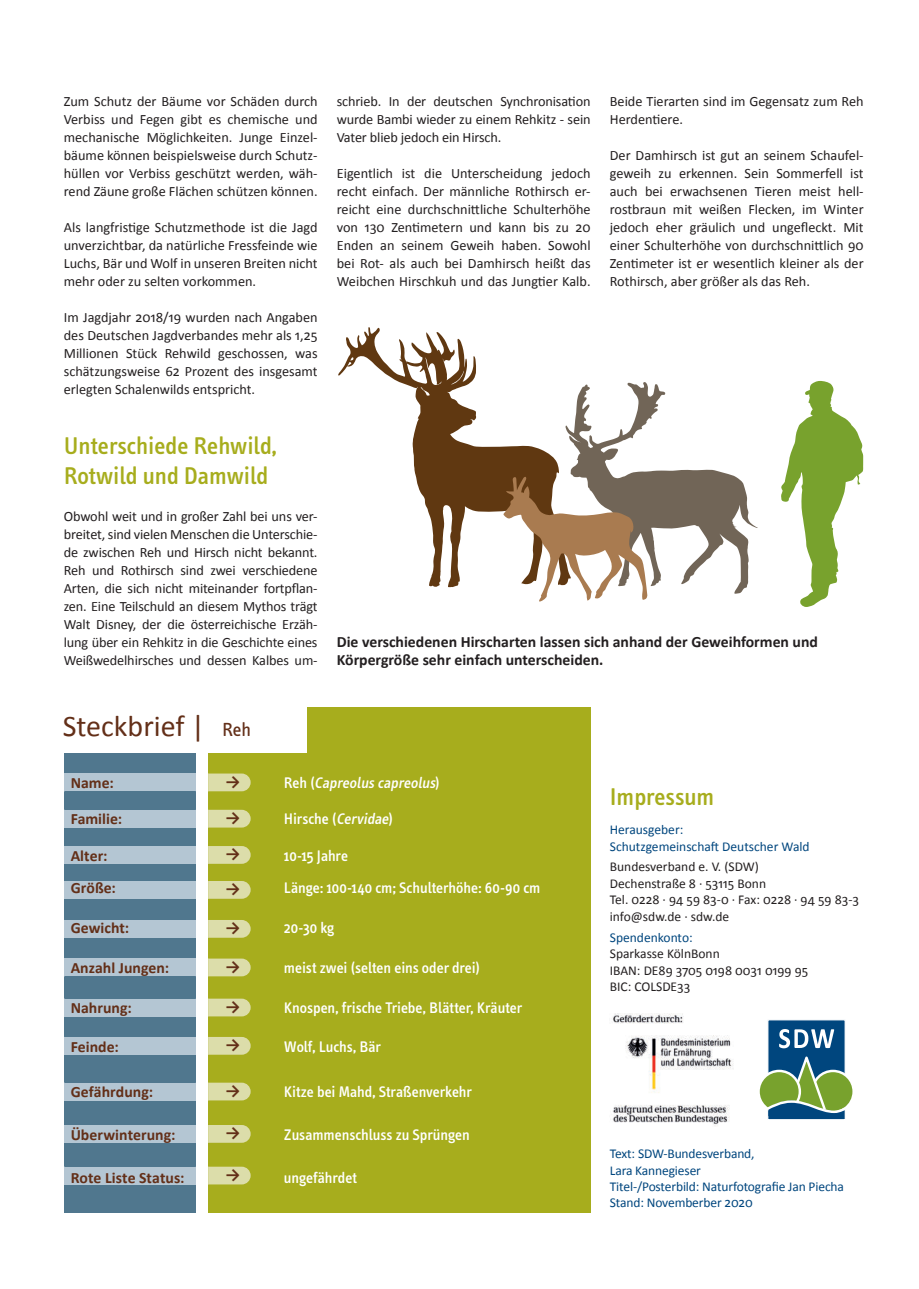
<style>
.page{position:relative;width:919px;height:1289px;background:#fff}
.page>*{position:absolute;margin:0;border:0;box-sizing:border-box;transform-origin:0 0}
.t1{font:30px "Calibri";color:#632f18}
.t2{font:500 24.9px/29.8px "Info Text";color:#a7ad1d}
.t3{font:700 16.5px/35.8px "Calibri";color:#632f18;text-align:justify}
.t4{font:500 15.75px "Info Text";letter-spacing:-.005em;color:#fff}
.t5{font:700 15.75px "Calibri";letter-spacing:.005em;color:#632f18}
.t6{font:700 15.75px/18px "Calibri";color:#231f20}
.t7{font:italic 500 15.75px "Info Text";color:#fff}
.t8{font:14.25px/18px "Calibri";color:#231f20;text-align:justify}
.t9{font:13.5px/16.2px "Calibri";letter-spacing:-.01em;color:#00467e}
.t10{font:13.5px/16.5px "Calibri";color:#231f20}
.s1{font-family:"Info Text";font-size:19.5px}
.s2{font-style:normal}
.s3{font-style:italic}
</style>
<div class="page">
<svg style="left:338px;top:327px;width:165px;height:260px"></svg>
<svg style="left:380px;top:416px;width:8px;height:9px"></svg>
<svg style="left:403px;top:407px;width:9px;height:8px"></svg>
<svg style="left:503px;top:382px;width:254px;height:220px"></svg>
<svg style="left:781px;top:381px;width:82px;height:226px"></svg>
<div style="left:65px;top:752px;width:131px;height:460px;background:#50778e"></div>
<div style="left:208px;top:752px;width:382px;height:460px;background:#a7ad1d"></div>
<div style="left:248px;top:707px;width:342px;height:53px;background:#a7ad1d"></div>
<svg style="left:64px;top:773px;width:187px;height:18px;background:#c1cec9"></svg>
<svg style="left:64px;top:809px;width:187px;height:18px;background:#bccac6"></svg>
<svg style="left:64px;top:846px;width:187px;height:17px;background:#c1ceca"></svg>
<svg style="left:64px;top:881px;width:187px;height:17px;background:#c1ceca"></svg>
<svg style="left:64px;top:920px;width:187px;height:17px;background:#c1ceca"></svg>
<svg style="left:64px;top:958px;width:187px;height:18px;background:#c0cec9"></svg>
<svg style="left:64px;top:998px;width:187px;height:18px;background:#bdcac6"></svg>
<svg style="left:64px;top:1036px;width:187px;height:18px;background:#bccac6"></svg>
<svg style="left:64px;top:1082px;width:187px;height:18px;background:#bdcac6"></svg>
<svg style="left:64px;top:1124px;width:187px;height:18px;background:#bccac6"></svg>
<svg style="left:64px;top:1166px;width:187px;height:18px;background:#bdcac6"></svg>
<div style="left:213px;top:703px;width:94px;height:49px;background:#fff"></div>
<img style="left:612px;top:1013px;width:121px;height:113px">
<svg style="left:758px;top:1070px;width:41px;height:42px"></svg>
<div style="left:757px;top:1069px;width:44px;height:44px;border:2px solid #fff;border-radius:50%"></div>
<svg style="left:766px;top:1020px;width:87px;height:100px"></svg>
<p class="t8" style="left:64px;top:93px;width:255px">Zum Schutz der Bäume vor Schäden durch Verbiss und Fegen gibt es chemische und mechanische Möglichkeiten. Junge Einzel&shy;bäume können beispielsweise durch Schutz&shy;hüllen vor Verbiss geschützt werden, wäh&shy;rend Zäune große Flächen schützen können.</p>
<p class="t8" style="left:64px;top:218px;width:255px">Als langfristige Schutzmethode ist die Jagd unverzichtbar, da natürliche Fressfeinde wie Luchs, Bär und Wolf in unseren Breiten nicht mehr oder zu selten vorkommen.</p>
<p class="t8" style="left:64px;top:308px;width:255px">Im Jagdjahr 2018/19 wurden nach Angaben des Deutschen Jagdverbandes mehr als 1,25<br>Millionen Stück Rehwild geschossen, was schätzungsweise 62 Prozent des insgesamt erlegten Schalenwilds entspricht.</p>
<h2 class="t2" style="left:64px;top:433px;width:215px">Unterschiede Rehwild,<br>Rotwild und Damwild</h2>
<p class="t8" style="left:64px;top:506px;width:255px">Obwohl weit und in großer Zahl bei uns ver&shy;breitet, sind vielen Menschen die Unterschie&shy;de zwischen Reh und Hirsch nicht bekannt.<br>Reh und Rothirsch sind zwei verschiedene Arten, die sich nicht miteinander fortpflan&shy;zen. Eine Teilschuld an diesem Mythos trägt Walt Disney, der die österreichische Erzäh&shy;lung über ein Rehkitz in die Geschichte eines Weißwedelhirsches und dessen Kalbes um-</p>
<p class="t8" style="left:337px;top:92px;width:255px">schrieb. In der deutschen Synchronisation wurde Bambi wieder zu einem Rehkitz - sein Vater blieb jedoch ein Hirsch.</p>
<p class="t8" style="left:337px;top:165px;width:255px">Eigentlich ist die Unterscheidung jedoch recht einfach. Der männliche Rothirsch er&shy;reicht eine durchschnittliche Schulterhöhe von 130 Zentimetern und kann bis zu 20<br>Enden an seinem Geweih haben. Sowohl bei Rot- als auch bei Damhirsch heißt das Weibchen Hirschkuh und das Jungtier Kalb.</p>
<p class="t8" style="left:609px;top:93px;width:255px">Beide Tierarten sind im Gegensatz zum Reh<br>Herdentiere.</p>
<p class="t8" style="left:609px;top:146px;width:255px">Der Damhirsch ist gut an seinem Schaufel&shy;geweih zu erkennen. Sein Sommerfell ist auch bei erwachsenen Tieren meist hell&shy;rostbraun mit weißen Flecken, im Winter jedoch eher gräulich und ungefleckt. Mit einer Schulterhöhe von durchschnittlich 90<br>Zentimeter ist er wesentlich kleiner als der Rothirsch, aber größer als das Reh.</p>
<p class="t6" style="left:337px;top:632px;width:482px">Die verschiedenen Hirscharten lassen sich anhand der Geweihformen und<br>Körpergröße sehr einfach unterscheiden.</p>
<h1 class="t1" style="left:63px;top:712px;width:190px">Steckbrief | <span class="s1">Reh</span></h1>
<p class="t5" style="left:71px;top:775px;width:45px">Name:</p>
<p class="t7" style="left:284px;top:776px;width:157px"><span class="s2">Reh (</span>Capreolus capreolus<span class="s2">)</span></p>
<p class="t5" style="left:71px;top:811px;width:53px">Familie:</p>
<p class="t4" style="left:284px;top:812px;width:110px">Hirsche (<span class="s3">Cervidae</span>)</p>
<p class="t5" style="left:71px;top:847px;width:38px">Alter:</p>
<p class="t4" style="left:284px;top:848px;width:66px">10-15 Jahre</p>
<p class="t5" style="left:71px;top:880px;width:47px">Größe:</p>
<p class="t4" style="left:284px;top:881px;width:258px">Länge: 100-140 cm; Schulterhöhe: 60-90 cm</p>
<p class="t5" style="left:71px;top:920px;width:60px">Gewicht:</p>
<p class="t4" style="left:284px;top:921px;width:52px">20-30 kg</p>
<p class="t5" style="left:71px;top:960px;width:100px">Anzahl Jungen:</p>
<p class="t4" style="left:284px;top:961px;width:198px">meist zwei (selten eins oder drei)</p>
<p class="t5" style="left:71px;top:999px;width:63px">Nahrung:</p>
<p class="t4" style="left:284px;top:1000px;width:240px">Knospen, frische Triebe, Blätter, Kräuter</p>
<p class="t5" style="left:71px;top:1039px;width:50px">Feinde:</p>
<p class="t4" style="left:284px;top:1040px;width:98px">Wolf, Luchs, Bär</p>
<p class="t5" style="left:71px;top:1084px;width:84px">Gefährdung:</p>
<p class="t4" style="left:284px;top:1085px;width:189px">Kitze bei Mahd, Straßenverkehr</p>
<p class="t5" style="left:71px;top:1127px;width:106px">Überwinterung:</p>
<p class="t4" style="left:284px;top:1128px;width:187px">Zusammenschluss zu Sprüngen</p>
<p class="t5" style="left:71px;top:1169px;width:115px">Rote Liste Status:</p>
<p class="t4" style="left:284px;top:1170px;width:75px">ungefährdet</p>
<p class="t3" style="left:225px;top:762px;width:16px">→ → → →</p>
<p class="t3" style="left:225px;top:909px;width:16px">→</p>
<p class="t3" style="left:225px;top:947px;width:16px">→</p>
<p class="t3" style="left:225px;top:987px;width:16px">→</p>
<p class="t3" style="left:225px;top:1026px;width:16px">→</p>
<p class="t3" style="left:225px;top:1071px;width:16px">→</p>
<p class="t3" style="left:225px;top:1114px;width:16px">→</p>
<p class="t3" style="left:225px;top:1155px;width:16px">→</p>
<h2 class="t2" style="left:609px;top:783px;width:106px">Impressum</h2>
<p class="t9" style="left:609px;top:821px;width:201px">Herausgeber:<br>Schutzgemeinschaft Deutscher Wald</p>
<p class="t10" style="left:609px;top:859px;width:251px">Bundesverband e. V. (SDW)<br>Dechenstraße 8 · 53115 Bonn<br>Tel. 0228 · 94 59 83-0 · Fax: 0228 · 94 59 83-3 info@sdw.de · sdw.de</p>
<p class="t9" style="left:609px;top:929px;width:84px">Spendenkonto:</p>
<p class="t10" style="left:609px;top:945px;width:200px">Sparkasse KölnBonn<br>IBAN: DE89 3705 0198 0031 0199 95<br>BIC: COLSDE33</p>
<p class="t9" style="left:609px;top:1145px;width:236px">Text: SDW-Bundesverband,<br>Lara Kannegieser<br>Titel-/Posterbild: Naturfotografie Jan Piecha<br>Stand: Novemberber 2020</p>
</div>
